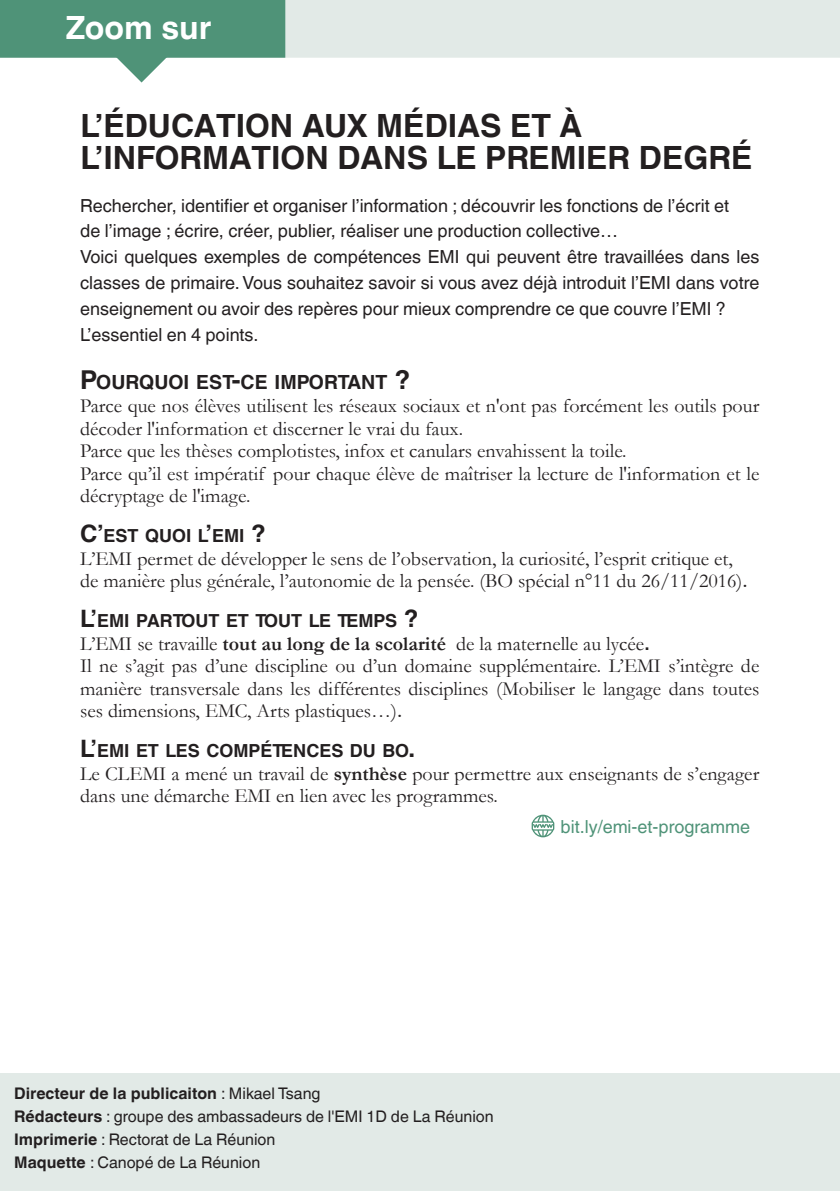
<style>
.page{position:relative;width:840px;height:1191px;background:#fff}
.page>*{position:absolute;margin:0;border:0;box-sizing:border-box;transform-origin:0 0}
.t1{font:700 32px/32px "Helvetica World";color:#231f20}
.t2{font:700 32px "Helvetica World";color:#fff}
.t3{font:20px/22.4px "Garamond";color:#231f20}
.t4{font:700 19.6px "Helvetica World";color:#231f20}
.t5{font:18px/25.8px "Helvetica World";color:#231f20}
.t6{font:700 18px "Helvetica World";color:#231f20}
.t7{font:18px "Helvetica World";color:#4f9378}
.t8{font:16px/22.8px "Helvetica World";color:#231f20}
.s1{font-size:26px}
.s2{font-size:24px}
.s3{font-weight:700}
.s4{font-family:"Helvetica World";font-size:24px}
</style>
<div class="page">
<div style="left:285px;top:0;width:554px;height:58px;background:#e2eae7"></div>
<div style="left:0;top:0;width:284px;height:57px;background:#4f9378"></div>
<div style="left:0;top:0;width:285px;height:58px;border:2px solid #4f9378"></div>
<svg style="left:99px;top:0;width:85px;height:83px"></svg>
<svg style="left:531px;top:814px;width:23px;height:23px"></svg>
<div style="left:0;top:1073px;width:839px;height:118px;background:#e2eae7"></div>
<h1 class="t2" style="left:66px;top:1px;width:147px">Zoom sur</h1>
<h1 class="t1" style="left:81px;top:107px;width:673px">L’ÉDUCATION AUX MÉDIAS ET À<br>L’INFORMATION DANS LE PREMIER DEGRÉ</h1>
<p class="t5" style="left:80px;top:191px;width:680px">Rechercher, identifier et organiser l’information ; découvrir les fonctions de l’écrit et<br>de l’image ; écrire, créer, publier, réaliser une production collective…<br>Voici quelques exemples de compétences EMI qui peuvent être travaillées dans les classes de primaire. Vous souhaitez savoir si vous avez déjà introduit l’EMI dans votre enseignement ou avoir des repères pour mieux comprendre ce que couvre l’EMI ?<br>L’essentiel en 4 points.</p>
<p class="t4" style="left:80px;top:366px;width:331px"><span class="s1">P</span>OURQUOI EST<span class="s1">-</span>CE IMPORTANT <span class="s1">?</span></p>
<p class="t3" style="left:80px;top:395px;width:680px">Parce que nos élèves utilisent les réseaux sociaux et n'ont pas forcément les outils pour décoder l'information et discerner le vrai du faux.<br>Parce que les thèses complotistes, infox et canulars envahissent la toile.<br>Parce qu’il est impératif pour chaque élève de maîtriser la lecture de l'information et le décryptage de l'image.</p>
<p class="t6" style="left:80px;top:521px;width:187px"><span class="s2">C’</span>EST QUOI L<span class="s2">’</span>EMI <span class="s2">?</span></p>
<p class="t3" style="left:80px;top:547px;width:668px">L’EMI permet de développer le sens de l’observation, la curiosité, l’esprit critique et, de manière plus générale, l’autonomie de la pensée. (BO spécial n°11 du 26/11/2016)<span class="s2">.</span></p>
<p class="t6" style="left:80px;top:606px;width:339px"><span class="s2">L’</span>EMI PARTOUT ET TOUT LE TEMPS <span class="s2">?</span></p>
<p class="t3" style="left:80px;top:632px;width:680px">L’EMI se travaille <span class="s3">tout au long de la scolarité</span> de la maternelle au lycée<span class="s4">.<br></span>Il ne s’agit pas d’une discipline ou d’un domaine supplémentaire. L’EMI s’intègre de manière transversale dans les différentes disciplines (Mobiliser le langage dans toutes ses dimensions, EMC, Arts plastiques…)<span class="s2">.</span></p>
<p class="t6" style="left:80px;top:736px;width:336px"><span class="s2">L’</span>EMI ET LES COMPÉTENCES DU BO<span class="s2">.</span></p>
<p class="t3" style="left:80px;top:762px;width:680px">Le CLEMI a mené un travail de <span class="s3">synthèse</span> pour permettre aux enseignants de s’engager dans une démarche EMI en lien avec les programmes.</p>
<p class="t7" style="left:560px;top:811px;width:191px">bit.ly/emi-et-programme</p>
<p class="t8" style="left:14px;top:1080px;width:481px"><span class="s3">Directeur de la publicaiton</span> : Mikael Tsang<br><span class="s3">Rédacteurs</span> : groupe des ambassadeurs de l'EMI 1D de La Réunion <span class="s3">Imprimerie</span> : Rectorat de La Réunion<br><span class="s3">Maquette</span> : Canopé de La Réunion</p>
</div>
